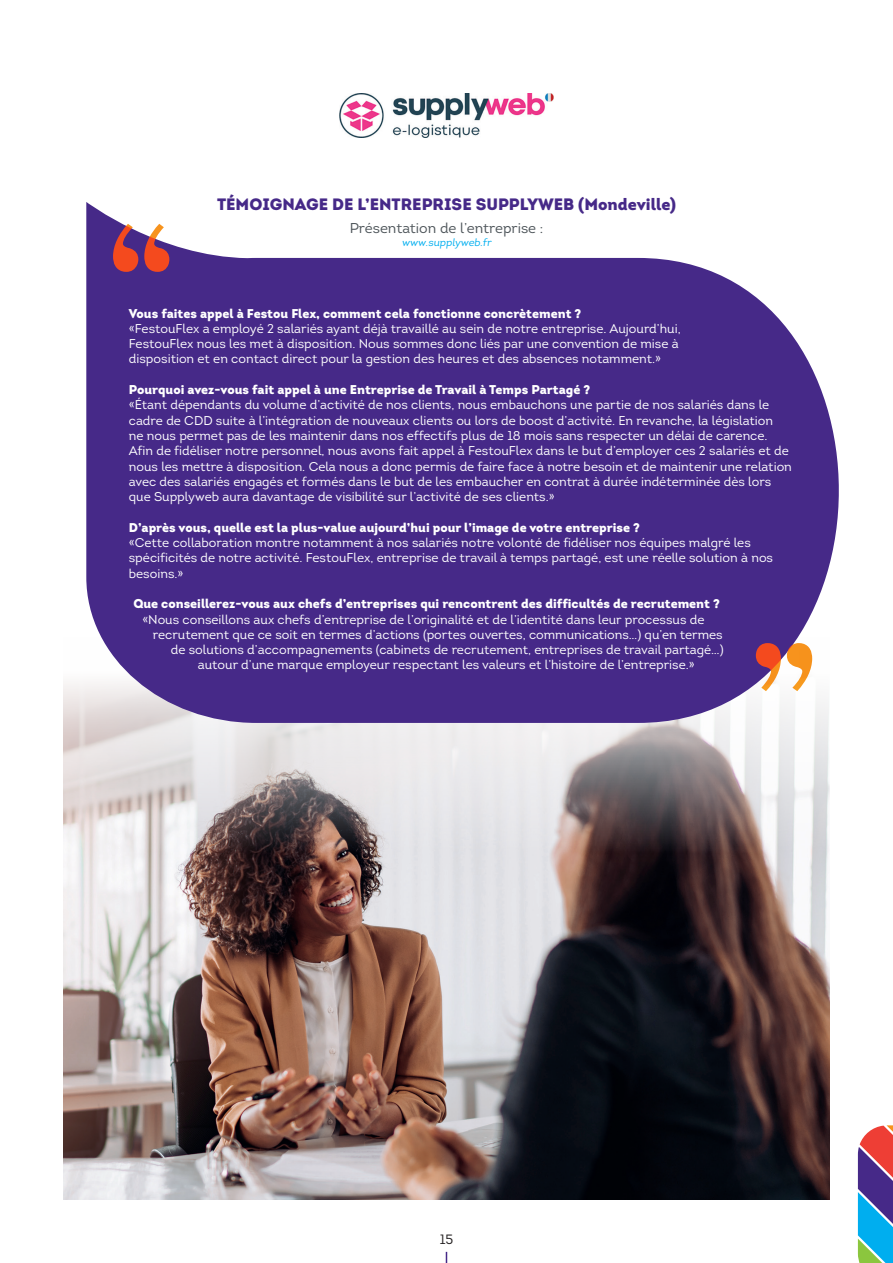
<style>
.page{position:relative;width:893px;height:1263px;background:#fff}
.page>*{position:absolute;margin:0;border:0;box-sizing:border-box;transform-origin:0 0}
.t1{font:900 16.5px "Intro";color:#462988}
.t2{font:14.25px "Intro";color:#4e555a}
.t3{font:13.5px "Intro";color:#231f20}
.t4{font:12.75px/15.3px "Intro";color:#fff}
.t5{font:900 12.75px "Intro";color:#fff}
.t6{font:10.5px "Intro";color:#00aeef}
</style>
<div class="page">
<img style="left:64px;top:683px;width:765px;height:516px">
<svg style="left:86px;top:202px;width:753px;height:521px;background:#624a9a"></svg>
<svg style="left:756px;top:643px;width:56px;height:48px"></svg>
<svg style="left:113px;top:224px;width:56px;height:48px;background:#b85b64"></svg>
<img style="left:340px;top:93px;width:213px;height:44px">
<svg style="left:858px;top:1125px;width:35px;height:138px;background:#6c779e"></svg>
<p class="t1" style="left:217px;top:193px;width:460px">TÉMOIGNAGE DE L’ENTREPRISE SUPPLYWEB (Mondeville)</p>
<p class="t2" style="left:350px;top:220px;width:195px">Présentation de l’entreprise :</p>
<p class="t6" style="left:402px;top:236px;width:93px">www.supplyweb.fr</p>
<p class="t5" style="left:129px;top:305px;width:454px">Vous faites appel à Festou Flex, comment cela fonctionne concrètement ?</p>
<p class="t4" style="left:129px;top:321px;width:553px">«FestouFlex a employé 2 salariés ayant déjà travaillé au sein de notre entreprise. Aujourd’hui,<br>FestouFlex nous les met à disposition. Nous sommes donc liés par une convention de mise à disposition et en contact direct pour la gestion des heures et des absences notamment.»</p>
<p class="t5" style="left:129px;top:381px;width:463px">Pourquoi avez-vous fait appel à une Entreprise de Travail à Temps Partagé ?</p>
<p class="t4" style="left:129px;top:397px;width:665px">«Étant dépendants du volume d’activité de nos clients, nous embauchons une partie de nos salariés dans le cadre de CDD suite à l’intégration de nouveaux clients ou lors de boost d’activité. En revanche, la législation<br>ne nous permet pas de les maintenir dans nos effectifs plus de 18 mois sans respecter un délai de carence.<br>Afin de fidéliser notre personnel, nous avons fait appel à FestouFlex dans le but d’employer ces 2 salariés et de nous les mettre à disposition. Cela nous a donc permis de faire face à notre besoin et de maintenir une relation avec des salariés engagés et formés dans le but de les embaucher en contrat à durée indéterminée dès lors que Supplyweb aura davantage de visibilité sur l’activité de ses clients.»</p>
<p class="t5" style="left:129px;top:519px;width:513px">D’après vous, quelle est la plus-value aujourd’hui pour l’image de votre entreprise ?</p>
<p class="t4" style="left:129px;top:535px;width:646px">«Cette collaboration montre notamment à nos salariés notre volonté de fidéliser nos équipes malgré les spécificités de notre activité. FestouFlex, entreprise de travail à temps partagé, est une réelle solution à nos besoins.»</p>
<p class="t5" style="left:133px;top:595px;width:588px">Que conseillerez-vous aux chefs d’entreprises qui rencontrent des difficultés de recrutement ?</p>
<p class="t4" style="left:142px;top:611px;width:564px">«Nous conseillons aux chefs d’entreprise de l’originalité et de l’identité dans leur processus de</p>
<p class="t4" style="left:153px;top:627px;width:571px">recrutement que ce soit en termes d’actions (portes ouvertes, communications…) qu’en termes</p>
<p class="t4" style="left:171px;top:642px;width:554px">de solutions d’accompagnements (cabinets de recrutement, entreprises de travail partagé…)</p>
<p class="t4" style="left:198px;top:657px;width:498px">autour d’une marque employeur respectant les valeurs et l’histoire de l’entreprise.»</p>
<p class="t3" style="left:440px;top:1231px;width:15px">15</p>
</div>
